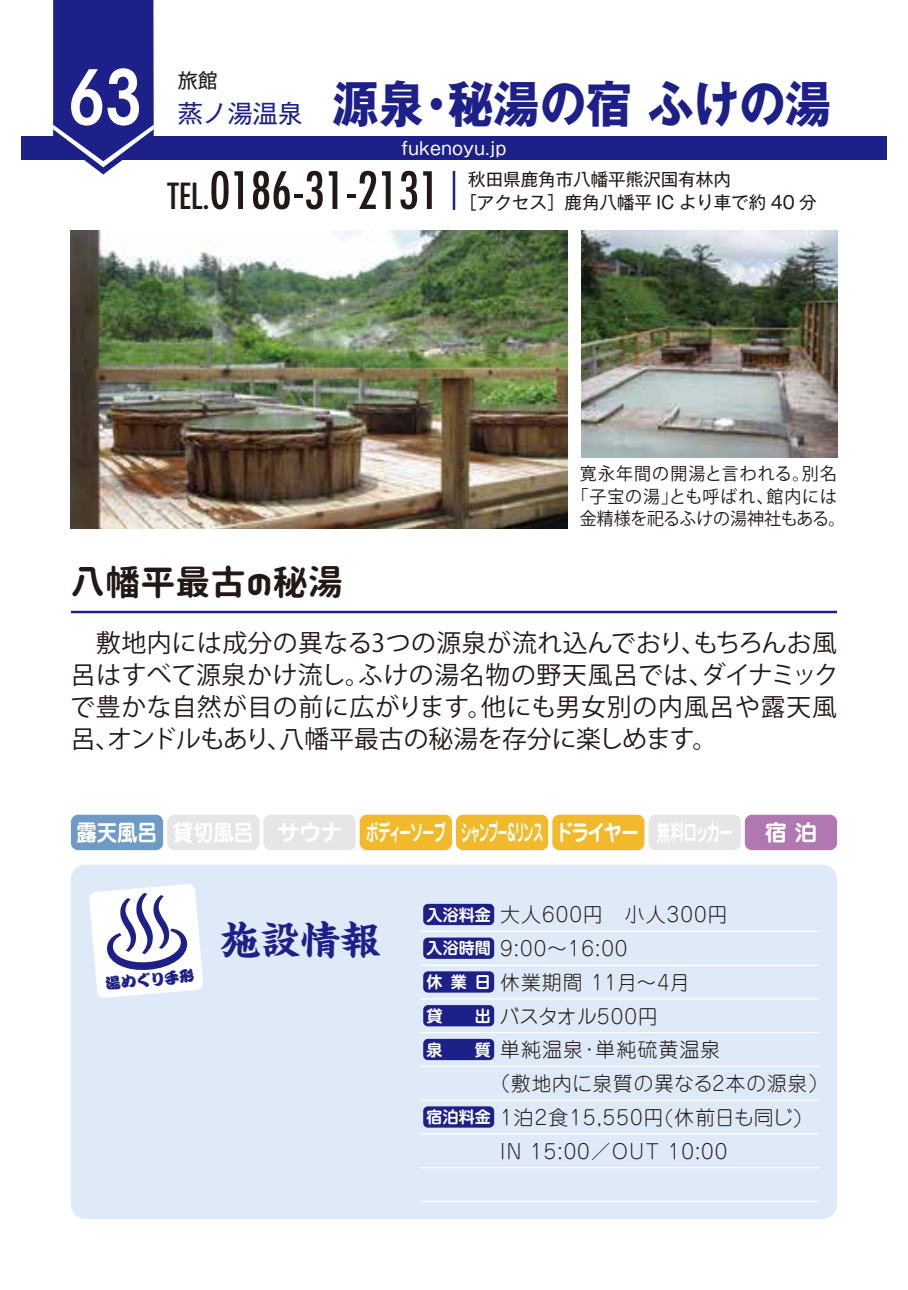
<style>
.page{position:relative;width:908px;height:1290px;background:#fff}
.page>*{position:absolute;margin:0;border:0;box-sizing:border-box;transform-origin:0 0}
.t1{font:600 condensed 75px "ITC Avant Garde Std";color:#fff;scale:.9 1}
.t2{font:condensed 50px "Futura Std";color:#221815}
.t3{font:700 50px "Gothic MB101 Pr 6 N";color:#1d2088;scale:.92 1}
.t4{font:700 40px "Kaisho MCBK1 Pro De";color:#1d2088}
.t5{font:35px "Nico Moji+";color:#221815}
.t6{font:24.75px/32px "Koz Go Pro";color:#221815;text-align:justify}
.t7{font:700 22.5px "Jun 501 Pro";letter-spacing:-.065em;color:#fff;scale:.9 1}
.t8{font:700 22.5px "Jun 501 Pro";letter-spacing:-.065em;color:#fff}
.t9{font:300 20px "Jun 101 Pro";letter-spacing:.05em;color:#221815}
.t10{font:300 20px "Jun 101 Pro";letter-spacing:.005em;color:#221815}
.t11{font:20px "Gothic MB101 Pr 6 N";color:#221815}
.t12{font:17.5px/22.5px "Koz Go Pro";letter-spacing:.005em;color:#221815;text-align:center}
.t13{font:17.5px/23px "Gothic MB101 Pr 6 N";color:#221815}
.t14{font:17.5px "Gothic MB101 Pr 6 N";color:#fff}
.t15{font:700 16px/33.8px "Shin M Go Pro De";color:#fff;text-align:justify}
.t16{font:900 15px "Kanteiryu Std";color:#1d2088}
.s1{font-weight:400;font-size:25px}
.s2{font-size:35px}
.s3{font-size:16.25px}
</style>
<div class="page">
<div style="left:71px;top:865px;width:765px;height:354px;background:#dfeaf8;border-radius:15px"></div>
<hr style="left:420px;top:931px;width:399px;height:1px;background:#fff">
<hr style="left:420px;top:964px;width:399px;height:2px;background:#fff">
<hr style="left:420px;top:998px;width:399px;height:1px;background:#fff">
<hr style="left:420px;top:1032px;width:399px;height:1px;background:#fff">
<hr style="left:420px;top:1066px;width:399px;height:1px;background:#fff">
<hr style="left:420px;top:1099px;width:399px;height:2px;background:#fff">
<hr style="left:420px;top:1133px;width:399px;height:1px;background:#fff">
<hr style="left:420px;top:1167px;width:399px;height:1px;background:#fff">
<hr style="left:420px;top:1201px;width:399px;height:1px;background:#fff">
<div style="left:423px;top:937px;width:71px;height:22px;background:#1d2088;border-radius:5px"></div>
<div style="left:423px;top:904px;width:71px;height:21px;background:#1d2088;border-radius:5px"></div>
<div style="left:423px;top:971px;width:71px;height:21px;background:#1d2088;border-radius:5px"></div>
<div style="left:423px;top:1005px;width:71px;height:21px;background:#1d2088;border-radius:5px"></div>
<div style="left:423px;top:1039px;width:71px;height:21px;background:#1d2088;border-radius:5px"></div>
<div style="left:423px;top:1106px;width:71px;height:21px;background:#1d2088;border-radius:5px"></div>
<div style="left:744px;top:815px;width:92px;height:35px;background:#b077b0;border-radius:7px"></div>
<div style="left:648px;top:815px;width:92px;height:35px;background:#e6e6e6;border-radius:7px"></div>
<div style="left:552px;top:815px;width:92px;height:35px;background:#f2ba2b;border-radius:7px"></div>
<div style="left:456px;top:815px;width:92px;height:35px;background:#f2ba2b;border-radius:7px"></div>
<div style="left:359px;top:815px;width:93px;height:35px;background:#f2ba2b;border-radius:7px"></div>
<div style="left:263px;top:815px;width:92px;height:35px;background:#e6e6e6;border-radius:7px"></div>
<div style="left:167px;top:815px;width:92px;height:35px;background:#e6e6e6;border-radius:7px"></div>
<div style="left:71px;top:815px;width:92px;height:35px;background:#6e9bc5;border-radius:7px"></div>
<img style="left:71px;top:230px;width:496px;height:298px">
<img style="left:581px;top:230px;width:255px;height:227px">
<hr style="left:452px;top:171px;width:3px;height:39px;background:#1d2088">
<hr style="left:71px;top:611px;width:765px;height:2px;background:#1d2088">
<div style="left:21px;top:136px;width:865px;height:24px;background:#1d2088"></div>
<svg style="left:53px;top:0;width:101px;height:174px"></svg>
<svg style="left:89px;top:884px;width:114px;height:114px;background:#fafcfe"></svg>
<h1 class="t1" style="left:68px;top:51px;width:83px">63</h1>
<p class="t11" style="left:177px;top:64px;width:41px">旅館</p>
<h2 class="t3" style="left:177px;top:63px;width:712px"><span class="s1">蒸ノ湯温泉</span> 源泉・秘湯の宿 ふけの湯</h2>
<p class="t14" style="left:401px;top:133px;width:106px">fukenoyu.jp</p>
<h2 class="t2" style="left:167px;top:160px;width:273px"><span class="s2">TEL.</span>0186-31-2131</h2>
<p class="t13" style="left:459px;top:167px;width:358px;text-indent:9px">秋田県鹿角市八幡平熊沢国有林内<br>［アクセス］鹿角八幡平 IC より車で約 40 分</p>
<p class="t12" style="left:571px;top:463px;width:275px">寛永年間の開湯と言われる。別名「子宝の湯」とも呼ばれ、館内には金精様を祀るふけの湯神社もある。</p>
<h3 class="t5" style="left:70px;top:557px;width:274px">八幡平最古の秘湯</h3>
<p class="t6" style="left:70px;top:628px;width:770px">　敷地内には成分の異なる3つの源泉が流れ込んでおり、もちろんお風呂はすべて源泉かけ流し。ふけの湯名物の野天風呂では、ダイナミックで豊かな自然が目の前に広がります。他にも男女別の内風呂や露天風呂、オンドルもあり、八幡平最古の秘湯を存分に楽しめます。</p>
<p class="t7" style="left:77px;top:815px;width:730px">露天風呂 貸切風呂 サウナ ボディーソープ シャンプー&amp;リンス ドライヤー 無料ロッカー</p>
<p class="t8" style="left:764px;top:815px;width:54px">宿 泊</p>
<p class="t16" style="left:105px;top:972px;width:90px;rotate:-5deg">湯<span class="s3">めぐり</span>手形</p>
<h3 class="t4" style="left:220px;top:906px;width:162px">施設情報</h3>
<p class="t15" style="left:426px;top:896px;width:66px">入浴料金入浴時間休業日貸　　出泉　　質</p>
<p class="t15" style="left:426px;top:1098px;width:66px">宿泊料金</p>
<p class="t9" style="left:500px;top:899px;width:229px">大人600円　小人300円</p>
<p class="t9" style="left:500px;top:933px;width:129px">9:00～16:00</p>
<p class="t9" style="left:500px;top:966px;width:190px">休業期間 11月～4月</p>
<p class="t10" style="left:499px;top:1000px;width:159px">バスタオル500円</p>
<p class="t9" style="left:500px;top:1034px;width:222px">単純温泉・単純硫黄温泉</p>
<p class="t9" style="left:490px;top:1068px;width:339px">（敷地内に泉質の異なる2本の源泉）</p>
<p class="t9" style="left:500px;top:1101px;width:303px">1泊2食15,550円(休前日も同じ)</p>
<p class="t9" style="left:500px;top:1135px;width:229px">IN 15:00／OUT 10:00</p>
</div>
